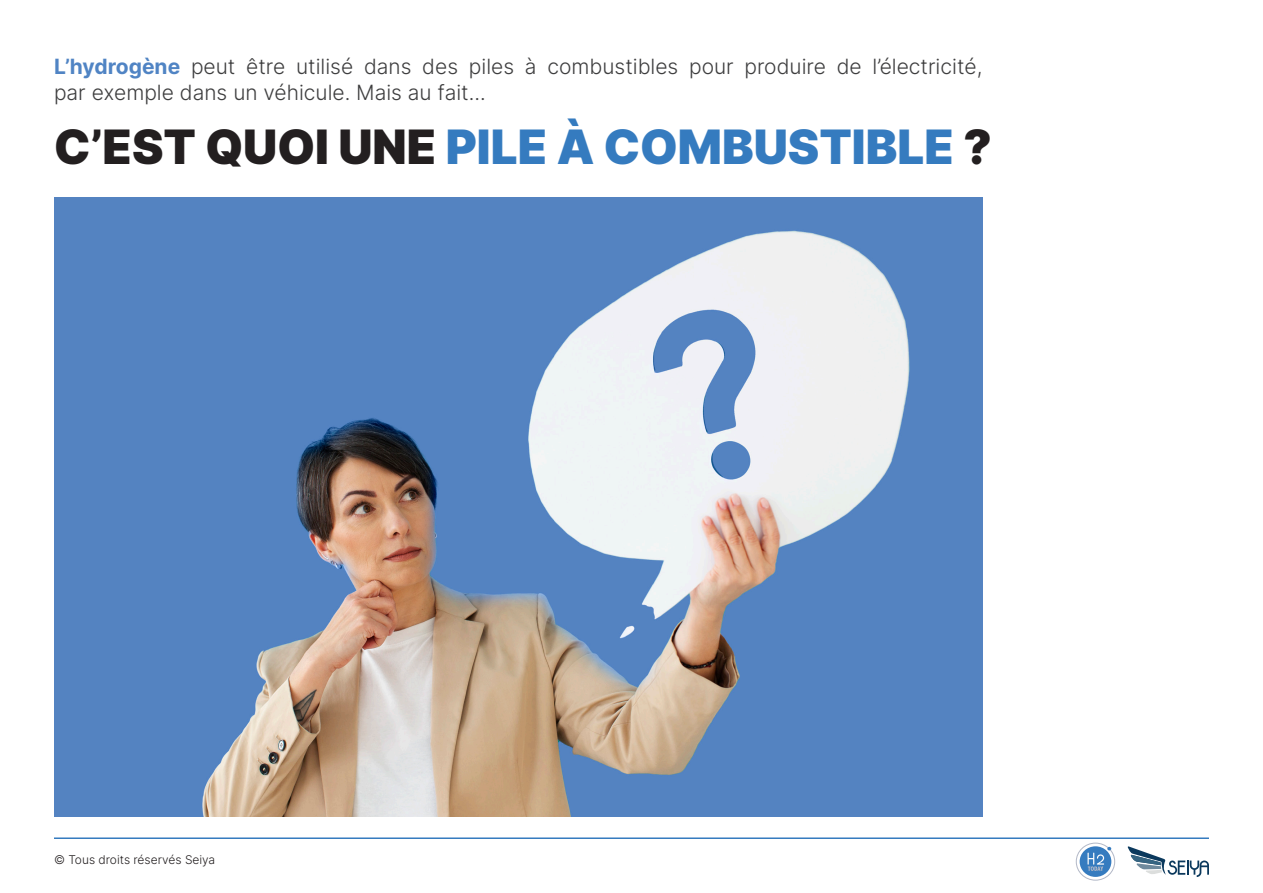
<style>
.page{position:relative;width:1263px;height:893px;background:#fff}
.page>*{position:absolute;margin:0;border:0;box-sizing:border-box;transform-origin:0 0}
.t1{font:900 47.4px "Inter";color:#357bbf}
.t2{font:300 21px/25.2px "Inter";color:#3e3e3f}
.t3{font:300 12px "Inter";color:#231f20}
.s1{font-weight:700;color:#5084c4}
.s2{color:#231f20}
</style>
<div class="page">
<hr style="left:54px;top:837px;width:1155px;height:2px;background:#357bbf">
<svg style="left:1127px;top:846px;width:82px;height:31px"></svg>
<div style="left:1076px;top:843px;width:39px;height:37px;border:1px solid #b2b8c7;border-radius:50%"></div>
<div style="left:1080px;top:846px;width:31px;height:31px;background:#357bbf;border-radius:50%"></div>
<svg style="left:1087px;top:847px;width:24px;height:24px"></svg>
<img style="left:54px;top:197px;width:928px;height:619px">
<p class="t2" style="left:54px;top:54px;width:930px"><span class="s1">L’hydrogène</span> peut être utilisé dans des piles à combustibles pour produire de l’électricité, par exemple dans un véhicule. Mais au fait...</p>
<p class="t1" style="left:54px;top:112px;width:939px"><span class="s2">C’EST QUOI UNE</span> PILE À COMBUSTIBLE <span class="s2">?</span></p>
<p class="t3" style="left:54px;top:851px;width:163px">© Tous droits réservés Seiya</p>
</div>
